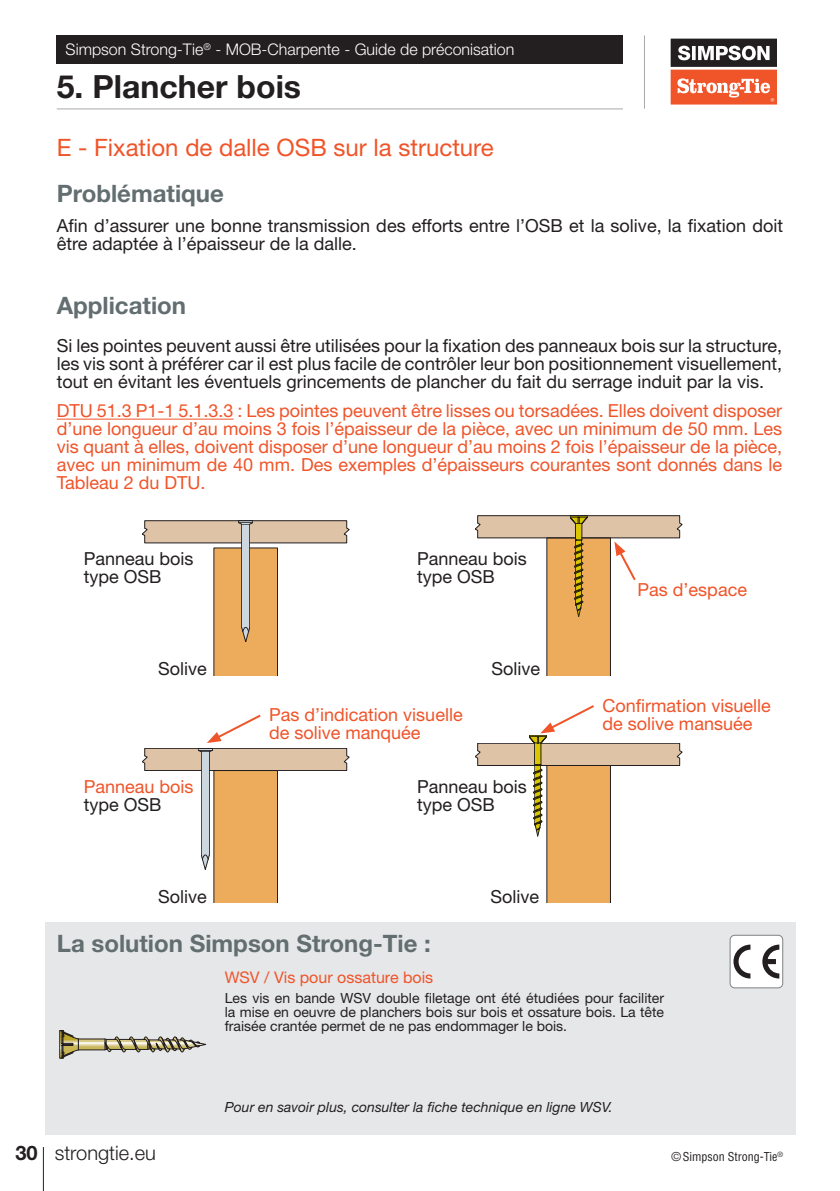
<style>
.page{position:relative;width:840px;height:1191px;background:#fff}
.page>*{position:absolute;margin:0;border:0;box-sizing:border-box;transform-origin:0 0}
.t1{font:700 32px "Helvetica Neue LT Std";color:#231f20}
.t2{font:700 24px "Helvetica Neue LT Std";color:#636e71}
.t3{font:24px "Helvetica Neue LT Std";color:#f05429}
.t4{font:300 20px "Helvetica Neue LT Std";color:#231f20}
.t5{font:18px/18px "Helvetica Neue LT Std";color:#231f20}
.t6{font:18px/18px "Helvetica Neue LT Std";color:#f05429}
.t7{font:300 16px "Helvetica Neue LT Std";color:#fff}
.t8{font:16px "Helvetica Neue LT Std";color:#f05429}
.t9{font:14px/14px "Helvetica Neue LT Std";color:#231f20;text-align:justify}
.t10{font:italic 14px "Helvetica Neue LT Std";color:#231f20}
.t11{font:condensed 12px "Helvetica LT Std";color:#231f20}
.s1{font-weight:700}
</style>
<div class="page">
<hr style="left:43px;top:1147px;width:1px;height:44px;background:#231f20">
<svg style="left:670px;top:39px;width:106px;height:66px"></svg>
<hr style="left:57px;top:109px;width:565px;height:1px;background:#a8a9ad">
<hr style="left:643px;top:35px;width:1px;height:74px;background:#a8a9ad">
<div style="left:57px;top:35px;width:565px;height:29px;background:#231f20"></div>
<hr style="left:57px;top:419px;width:176px;height:1px;background:#f05429">
<svg style="left:142px;top:520px;width:541px;height:155px"></svg>
<div style="left:45px;top:922px;width:750px;height:212px;background:#e6e7e9"></div>
<div style="left:729px;top:935px;width:53px;height:52px;background:#fff;border-radius:5px"></div>
<svg style="left:733px;top:944px;width:45px;height:34px"></svg>
<div style="left:729px;top:934px;width:53px;height:54px;border:1px solid #808285;border-radius:5px"></div>
<svg style="left:59px;top:1030px;width:147px;height:29px"></svg>
<svg style="left:142px;top:714px;width:207px;height:188px"></svg>
<svg style="left:475px;top:705px;width:206px;height:197px"></svg>
<svg style="left:475px;top:515px;width:206px;height:160px"></svg>
<p class="t7" style="left:66px;top:40px;width:450px">Simpson Strong-Tie<sup>®</sup> - MOB-Charpente - Guide de préconisation</p>
<h1 class="t1" style="left:57px;top:67px;width:246px">5. Plancher bois</h1>
<h2 class="t3" style="left:57px;top:133px;width:438px">E - Fixation de dalle OSB sur la structure</h2>
<h2 class="t2" style="left:57px;top:179px;width:169px">Problématique</h2>
<p class="t5" style="left:57px;top:216px;width:727px">Afin d’assurer une bonne transmission des efforts entre l’OSB et la solive, la fixation doit être adaptée à l’épaisseur de la dalle.</p>
<h2 class="t2" style="left:57px;top:290px;width:131px">Application</h2>
<p class="t5" style="left:57px;top:336px;width:726px;text-align:justify">Si les pointes peuvent aussi être utilisées pour la fixation des panneaux bois sur la structure, les vis sont à préférer car il est plus facile de contrôler leur bon positionnement visuellement, tout en évitant les éventuels grincements de plancher du fait du serrage induit par la vis.</p>
<p class="t6" style="left:57px;top:402px;width:726px;text-align:justify">DTU 51.3 P1-1 5.1.3.3 : Les pointes peuvent être lisses ou torsadées. Elles doivent disposer d’une longueur d’au moins 3 fois l’épaisseur de la pièce, avec un minimum de 50 mm. Les vis quant à elles, doivent disposer d’une longueur d’au moins 2 fois l’épaisseur de la pièce, avec un minimum de 40 mm. Des exemples d’épaisseurs courantes sont donnés dans le Tableau 2 du DTU.</p>
<p class="t5" style="left:84px;top:550px;width:111px">Panneau bois type OSB</p>
<p class="t5" style="left:417px;top:550px;width:111px">Panneau bois type OSB</p>
<p class="t5" style="left:158px;top:659px;width:50px">Solive</p>
<p class="t5" style="left:491px;top:659px;width:50px">Solive</p>
<p class="t6" style="left:637px;top:581px;width:111px">Pas d’espace</p>
<p class="t6" style="left:84px;top:777px;width:111px">Panneau bois</p>
<p class="t5" style="left:84px;top:795px;width:79px">type OSB</p>
<p class="t5" style="left:158px;top:887px;width:50px">Solive</p>
<p class="t6" style="left:269px;top:705px;width:195px">Pas d’indication visuelle de solive manquée</p>
<p class="t6" style="left:602px;top:696px;width:170px">Confirmation visuelle de solive mansuée</p>
<p class="t5" style="left:417px;top:777px;width:111px">Panneau bois type OSB</p>
<p class="t5" style="left:490px;top:887px;width:50px">Solive</p>
<h2 class="t2" style="left:57px;top:928px;width:375px">La solution Simpson Strong-Tie :</h2>
<p class="t8" style="left:225px;top:967px;width:210px">WSV / Vis pour ossature bois</p>
<p class="t9" style="left:225px;top:990px;width:440px">Les vis en bande WSV double filetage ont été étudiées pour faciliter la mise en oeuvre de planchers bois sur bois et ossature bois. La tête fraisée crantée permet de ne pas endommager le bois.</p>
<p class="t4" style="left:15px;top:1140px;width:142px"><span class="s1">30</span> strongtie.eu</p>
<p class="t10" style="left:225px;top:1098px;width:389px">Pour en savoir plus, consulter la fiche technique en ligne WSV.</p>
<p class="t11" style="left:671px;top:1148px;width:113px">© Simpson Strong-Tie<sup>®</sup></p>
</div>
